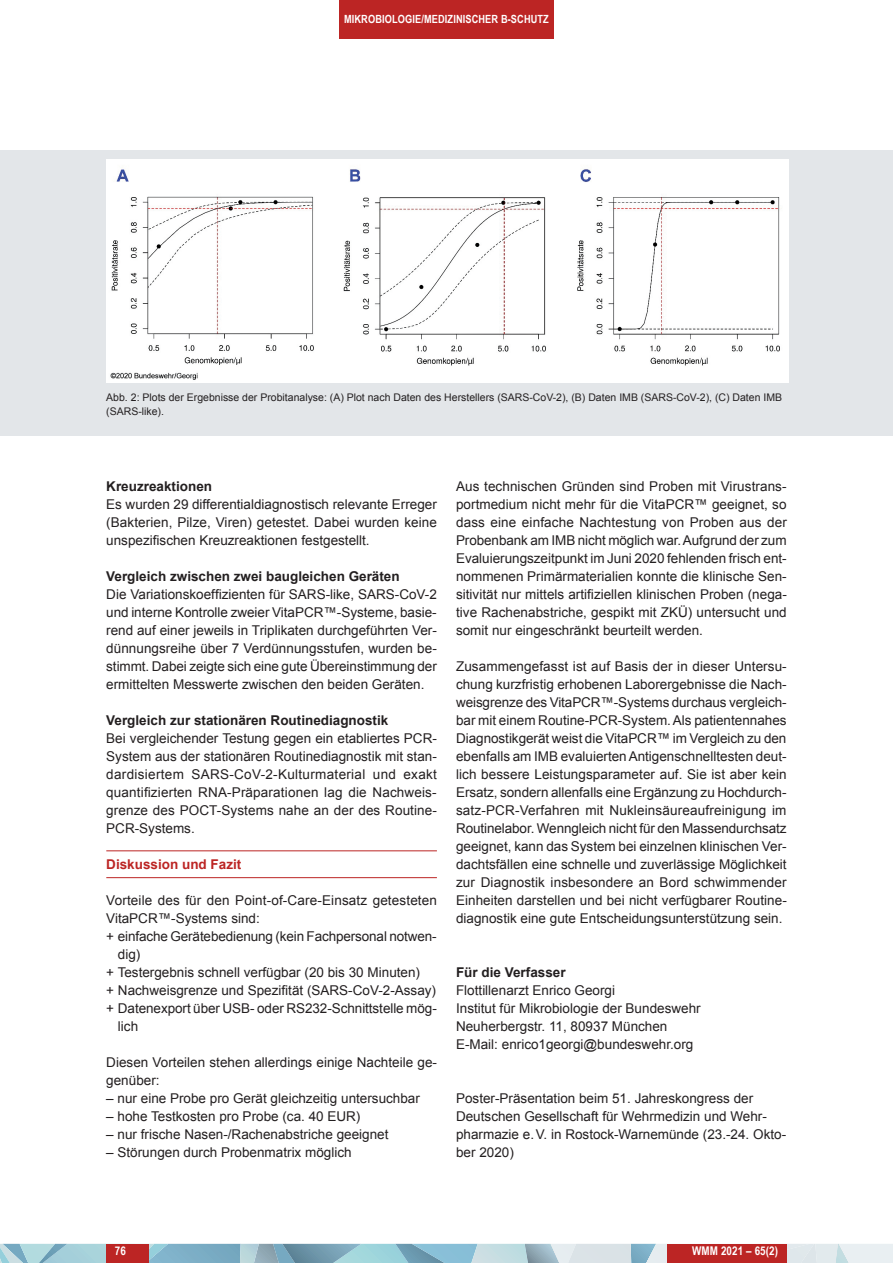
<style>
.page{position:relative;width:893px;height:1263px;background:#fff}
.page>*{position:absolute;margin:0;border:0;box-sizing:border-box;transform-origin:0 0}
.t1{font:13.5px/18px "Arial";color:#231f20;text-align:justify}
.t2{font:700 13.5px "Arial";color:#231f20}
.t3{font:700 13.5px "Arial";color:#bc2524}
.t4{font:700 12px "Arial Narrow";letter-spacing:.01em;color:#fff}
.t5{font:700 11.25px "Arial Narrow";letter-spacing:.01em;color:#fff}
.t6{font:10.5px/13.5px "Arial";color:#231f20}
</style>
<div class="page">
<svg style="left:0;top:1244px;width:893px;height:19px;background:#a7c8d4"></svg>
<div style="left:339px;top:0;width:214px;height:38px;background:#bc2524"></div>
<div style="left:106px;top:1244px;width:43px;height:19px;background:#bc2524"></div>
<div style="left:668px;top:1244px;width:119px;height:19px;background:#bc2524"></div>
<hr style="left:106px;top:850px;width:331px;height:1px;background:#bc2524">
<hr style="left:106px;top:877px;width:331px;height:1px;background:#bc2524">
<div style="left:0;top:150px;width:893px;height:285px;background:#e3e6e9"></div>
<img style="left:107px;top:159px;width:681px;height:224px">
<p class="t5" style="left:344px;top:10px;width:206px">MIKROBIOLOGIE/MEDIZINISCHER B-SCHUTZ</p>
<p class="t6" style="left:106px;top:391px;width:677px">Abb. 2: Plots der Ergebnisse der Probitanalyse: (A) Plot nach Daten des Herstellers (SARS-CoV-2), (B) Daten IMB (SARS-CoV-2), (C) Daten IMB (SARS-like).</p>
<p class="t2" style="left:106px;top:477px;width:107px">Kreuzreaktionen</p>
<p class="t1" style="left:106px;top:495px;width:332px">Es wurden 29 differentialdiagnostisch relevante Erreger (Bakterien, Pilze, Viren) getestet. Dabei wurden keine unspezifischen Kreuzreaktionen festgestellt.</p>
<p class="t2" style="left:106px;top:567px;width:295px">Vergleich zwischen zwei baugleichen Geräten</p>
<p class="t1" style="left:106px;top:585px;width:332px">Die Variationskoeffizienten für SARS-like, SARS-CoV-2 und interne Kontrolle zweier VitaPCR™-Systeme, basie&shy;rend auf einer jeweils in Triplikaten durchgeführten Ver&shy;dünnungsreihe über 7 Verdünnungsstufen, wurden be&shy;stimmt. Dabei zeigte sich eine gute Übereinstimmung der ermittelten Messwerte zwischen den beiden Geräten.</p>
<p class="t2" style="left:106px;top:711px;width:284px">Vergleich zur stationären Routinediagnostik</p>
<p class="t1" style="left:106px;top:729px;width:332px">Bei vergleichender Testung gegen ein etabliertes PCR-System aus der stationären Routinediagnostik mit stan&shy;dardisiertem SARS-CoV-2-Kulturmaterial und exakt quantifizierten RNA-Präparationen lag die Nachweis&shy;grenze des POCT-Systems nahe an der des Routine-PCR-Systems.</p>
<p class="t3" style="left:106px;top:855px;width:137px">Diskussion und Fazit</p>
<p class="t1" style="left:106px;top:891px;width:332px">Vorteile des für den Point-of-Care-Einsatz getesteten</p>
<p class="t1" style="left:106px;top:909px;width:155px">VitaPCR™-Systems sind:</p>
<p class="t1" style="left:106px;top:927px;width:332px">+ einfache Gerätebedienung (kein Fachpersonal notwen-</p>
<p class="t1" style="left:118px;top:945px;width:24px">dig)</p>
<p class="t1" style="left:106px;top:963px;width:315px">+ Testergebnis schnell verfügbar (20 bis 30 Minuten)</p>
<p class="t1" style="left:106px;top:981px;width:331px">+ Nachweisgrenze und Spezifität (SARS-CoV-2-Assay)</p>
<p class="t1" style="left:106px;top:999px;width:332px">+ Datenexport über USB- oder RS232-Schnittstelle mög-</p>
<p class="t1" style="left:118px;top:1017px;width:22px">lich</p>
<p class="t1" style="left:106px;top:1053px;width:332px">Diesen Vorteilen stehen allerdings einige Nachteile ge&shy;genüber:</p>
<p class="t1" style="left:106px;top:1089px;width:315px">– nur eine Probe pro Gerät gleichzeitig untersuchbar</p>
<p class="t1" style="left:106px;top:1107px;width:256px">– hohe Testkosten pro Probe (ca. 40 EUR)</p>
<p class="t1" style="left:106px;top:1125px;width:284px">– nur frische Nasen-/Rachenabstriche geeignet</p>
<p class="t1" style="left:106px;top:1143px;width:247px">– Störungen durch Probenmatrix möglich</p>
<p class="t1" style="left:456px;top:477px;width:332px">Aus technischen Gründen sind Proben mit Virustrans&shy;portmedium nicht mehr für die VitaPCR™ geeignet, so dass eine einfache Nachtestung von Proben aus der Probenbank am IMB nicht möglich war. Aufgrund der zum Evaluierungszeitpunkt im Juni 2020 fehlenden frisch ent&shy;nommenen Primärmaterialien konnte die klinische Sen&shy;sitivität nur mittels artifiziellen klinischen Proben (nega&shy;tive Rachenabstriche, gespikt mit ZKÜ) untersucht und somit nur eingeschränkt beurteilt werden.</p>
<p class="t1" style="left:456px;top:657px;width:332px">Zusammengefasst ist auf Basis der in dieser Untersu&shy;chung kurzfristig erhobenen Laborergebnisse die Nach&shy;weisgrenze des VitaPCR™-Systems durchaus vergleich&shy;bar mit einem Routine-PCR-System. Als patientennahes Diagnostikgerät weist die VitaPCR™ im Vergleich zu den ebenfalls am IMB evaluierten Antigenschnelltesten deut&shy;lich bessere Leistungsparameter auf. Sie ist aber kein Ersatz, sondern allenfalls eine Ergänzung zu Hochdurch&shy;satz-PCR-Verfahren mit Nukleinsäureaufreinigung im Routinelabor. Wenngleich nicht für den Massendurchsatz geeignet, kann das System bei einzelnen klinischen Ver&shy;dachtsfällen eine schnelle und zuverlässige Möglichkeit zur Diagnostik insbesondere an Bord schwimmender Einheiten darstellen und bei nicht verfügbarer Routine&shy;diagnostik eine gute Entscheidungsunterstützung sein.</p>
<p class="t2" style="left:456px;top:963px;width:111px">Für die Verfasser</p>
<p class="t1" style="left:456px;top:981px;width:246px;text-align:left">Flottillenarzt Enrico Georgi<br>Institut für Mikrobiologie der Bundeswehr Neuherbergstr. 11, 80937 München E-Mail: enrico1georgi@bundeswehr.org</p>
<p class="t1" style="left:456px;top:1089px;width:332px;text-align:left">Poster-Präsentation beim 51. Jahreskongress der Deutschen Gesellschaft für Wehrmedizin und Wehr&shy;pharmazie e.V. in Rostock-Warnemünde (23.-24. Okto&shy;ber 2020)</p>
<p class="t4" style="left:115px;top:1242px;width:13px">76</p>
<p class="t4" style="left:692px;top:1242px;width:88px">WMM 2021 – 65(2)</p>
</div>
